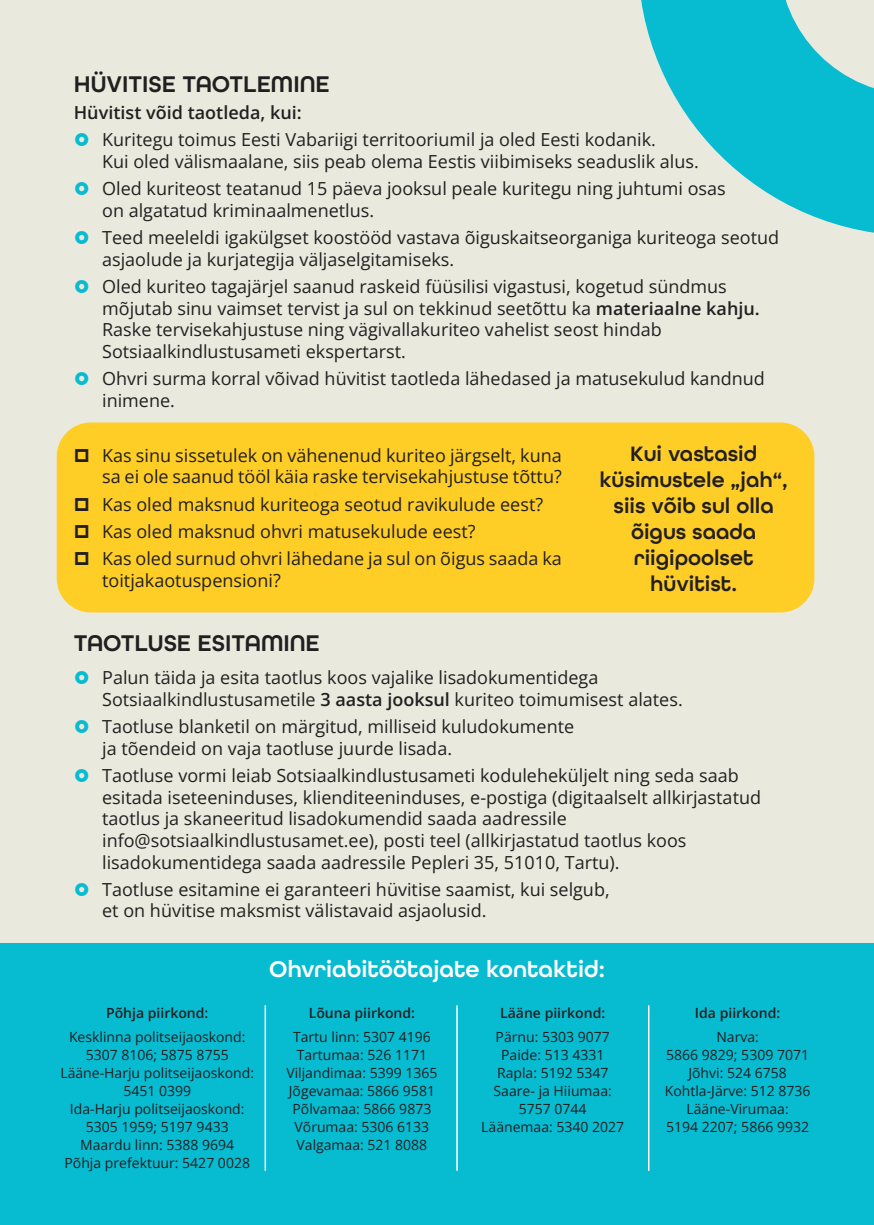
<style>
.page{position:relative;width:874px;height:1225px;background:#fff}
.page>*{position:absolute;margin:0;border:0;box-sizing:border-box;transform-origin:0 0}
.Vahepealkiri{font:600 24px "All Round Gothic";color:#231f20}
.Vahepealkiri-2{font:600 24px "All Round Gothic";color:#fff}
.Vahepealkiri-3{font:600 22px/26px "All Round Gothic";color:#231f20;text-align:center}
.t1{font:18px/21.6px "Open Sans";color:#231f20}
.Tekst{font:600 18px "Open Sans";color:#231f20}
.Tekst-2{font:14px/18px "Open Sans";color:#231f20;text-align:center}
.Tekst-3{font:600 14px "Open Sans";color:#231f20}
.s1{font-weight:600}
</style>
<div class="page">
<div style="left:0;top:0;width:873px;height:1225px;background:#eae9de"></div>
<svg style="left:641px;top:0;width:232px;height:233px;fill:#07bbd1"></svg>
<svg style="left:778px;top:0;width:95px;height:95px"></svg>
<div style="left:57px;top:422px;width:757px;height:190px;background:#fecd26;border-radius:34px"></div>
<div style="left:0;top:943px;width:873px;height:282px;background:#07bbd1"></div>
<hr style="left:456px;top:1005px;width:1px;height:165px;background:#fff">
<hr style="left:264px;top:1005px;width:2px;height:165px;background:#fff">
<hr style="left:647px;top:1005px;width:2px;height:165px;background:#fff">
<p class="Vahepealkiri" style="left:74px;top:69px;width:257px">HÜVITISE TAOTLEMINE</p>
<p class="Tekst" style="left:74px;top:100px;width:229px">Hüvitist võid taotleda, kui:</p>
<p class="t1" style="left:102px;top:128px;width:598px">Kuritegu toimus Eesti Vabariigi territooriumil ja oled Eesti kodanik.<br>Kui oled välismaalane, siis peab olema Eestis viibimiseks seaduslik alus.</p>
<p class="t1" style="left:102px;top:177px;width:624px">Oled kuriteost teatanud 15 päeva jooksul peale kuritegu ning juhtumi osas on algatatud kriminaalmenetlus.</p>
<p class="t1" style="left:102px;top:226px;width:678px">Teed meeleldi igakülgset koostööd vastava õiguskaitseorganiga kuriteoga seotud asjaolude ja kurjategija väljaselgitamiseks.</p>
<p class="t1" style="left:102px;top:275px;width:659px">Oled kuriteo tagajärjel saanud raskeid füüsilisi vigastusi, kogetud sündmus mõjutab sinu vaimset tervist ja sul on tekkinud seetõttu ka <span class="s1">materiaalne kahju.<br></span>Raske tervisekahjustuse ning vägivallakuriteo vahelist seost hindab Sotsiaalkindlustusameti ekspertarst.</p>
<p class="t1" style="left:102px;top:367px;width:664px">Ohvri surma korral võivad hüvitist taotleda lähedased ja matusekulud kandnud inimene.</p>
<p class="t1" style="left:102px;top:444px;width:461px">Kas sinu sissetulek on vähenenud kuriteo järgselt, kuna sa ei ole saanud tööl käia raske tervisekahjustuse tõttu?</p>
<p class="t1" style="left:102px;top:493px;width:442px">Kas oled maksnud kuriteoga seotud ravikulude eest?</p>
<p class="t1" style="left:102px;top:520px;width:375px">Kas oled maksnud ohvri matusekulude eest?</p>
<p class="t1" style="left:102px;top:547px;width:461px">Kas oled surnud ohvri lähedane ja sul on õigus saada ka toitjakaotuspensioni?</p>
<p class="Vahepealkiri-3" style="left:599px;top:441px;width:190px">Kui vastasid küsimustele „jah“, siis võib sul olla õigus saada riigipoolset hüvitist.</p>
<p class="Vahepealkiri" style="left:74px;top:629px;width:247px">TAOTLUSE ESITAMINE</p>
<p class="t1" style="left:102px;top:666px;width:582px">Palun täida ja esita taotlus koos vajalike lisadokumentidega<br>Sotsiaalkindlustusametile <span class="s1">3 aasta jooksul</span> kuriteo toimumisest alates.</p>
<p class="t1" style="left:102px;top:715px;width:473px">Taotluse blanketil on märgitud, milliseid kuludokumente ja tõendeid on vaja taotluse juurde lisada.</p>
<p class="t1" style="left:102px;top:764px;width:660px">Taotluse vormi leiab Sotsiaalkindlustusameti koduleheküljelt ning seda saab esitada iseteeninduses, klienditeeninduses, e-postiga (digitaalselt allkirjastatud taotlus ja skaneeritud lisadokumendid saada aadressile info@sotsiaalkindlustusamet.ee), posti teel (allkirjastatud taotlus koos lisadokumentidega saada aadressile Pepleri 35, 51010, Tartu).</p>
<p class="t1" style="left:102px;top:878px;width:509px">Taotluse esitamine ei garanteeri hüvitise saamist, kui selgub, et on hüvitise maksmist välistavaid asjaolusid.</p>
<p class="Tekst-3" style="left:106px;top:1003px;width:104px">Põhja piirkond:</p>
<p class="Tekst-2" style="left:69px;top:1027px;width:178px">Kesklinna politseijaoskond:</p>
<p class="Tekst-2" style="left:86px;top:1045px;width:144px">5307 8106; 5875 8755</p>
<p class="Tekst-2" style="left:60px;top:1063px;width:195px">Lääne-Harju politseijaoskond:<br>5451 0399</p>
<p class="Tekst-2" style="left:70px;top:1099px;width:176px">Ida-Harju politseijaoskond:</p>
<p class="Tekst-2" style="left:86px;top:1117px;width:144px">5305 1959; 5197 9433</p>
<p class="Tekst-2" style="left:80px;top:1135px;width:155px">Maardu linn: 5388 9694</p>
<p class="Tekst-2" style="left:64px;top:1153px;width:187px">Põhja prefektuur: 5427 0028</p>
<p class="Vahepealkiri-2" style="left:269px;top:955px;width:337px">Ohvriabitöötajate kontaktid:</p>
<p class="Tekst-3" style="left:308px;top:1003px;width:108px">Lõuna piirkond:</p>
<p class="Tekst-2" style="left:293px;top:1027px;width:139px">Tartu linn: 5307 4196</p>
<p class="Tekst-2" style="left:296px;top:1045px;width:132px">Tartumaa: 526 1171</p>
<p class="Tekst-2" style="left:286px;top:1063px;width:152px">Viljandimaa: 5399 1365</p>
<p class="Tekst-2" style="left:289px;top:1081px;width:148px">Jõgevamaa: 5866 9581</p>
<p class="Tekst-2" style="left:292px;top:1099px;width:140px">Põlvamaa: 5866 9873</p>
<p class="Tekst-2" style="left:294px;top:1117px;width:136px">Võrumaa: 5306 6133</p>
<p class="Tekst-2" style="left:296px;top:1135px;width:132px">Valgamaa: 521 8088</p>
<p class="Tekst-3" style="left:500px;top:1003px;width:107px">Lääne piirkond:</p>
<p class="Tekst-2" style="left:495px;top:1027px;width:116px">Pärnu: 5303 9077</p>
<p class="Tekst-2" style="left:501px;top:1045px;width:105px">Paide: 513 4331</p>
<p class="Tekst-2" style="left:497px;top:1063px;width:113px">Rapla: 5192 5347</p>
<p class="Tekst-2" style="left:493px;top:1081px;width:120px">Saare- ja Hiiumaa:<br>5757 0744</p>
<p class="Tekst-2" style="left:481px;top:1117px;width:144px">Läänemaa: 5340 2027</p>
<p class="Tekst-3" style="left:694px;top:1003px;width:87px">Ida piirkond:</p>
<p class="Tekst-2" style="left:666px;top:1027px;width:144px">Narva:<br>5866 9829; 5309 7071</p>
<p class="Tekst-2" style="left:688px;top:1063px;width:100px">Jõhvi: 524 6758</p>
<p class="Tekst-2" style="left:664px;top:1081px;width:147px">Kohtla-Järve: 512 8736</p>
<p class="Tekst-2" style="left:666px;top:1099px;width:144px">Lääne-Virumaa:<br>5194 2207; 5866 9932</p>
</div>
